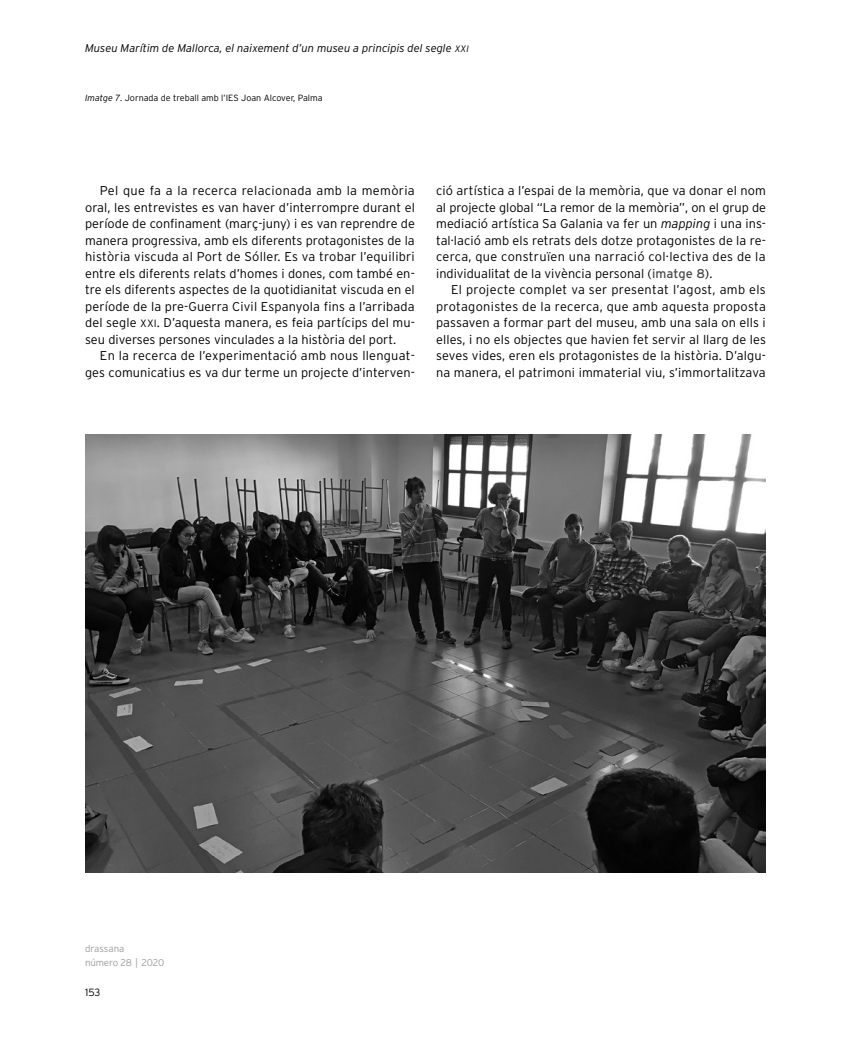
<style>
.page{position:relative;width:851px;height:1063px;background:#fff}
.page>*{position:absolute;margin:0;border:0;box-sizing:border-box;transform-origin:0 0}
._03_Texto_2{font:300 12.75px/16.5px "Interstate";letter-spacing:.005em;color:#000;text-align:justify}
.t1{font:italic 300 11.25px "Interstate";color:#000}
.t2{font:300 10.5px "Interstate";color:#000}
.t3{font:300 9.75px/13.5px "Interstate";letter-spacing:-.015em;color:#9d9d9c}
._04_Pie{font:300 9px "Interstate";color:#000}
.s1{font-family:"Interstate Light Italic SC830";font-weight:400;font-style:normal;font-size:9.3px}
.s2{font-style:italic}
.s3{font-family:"Interstate Light SC830";font-weight:400;font-size:10.65px}
.s4{font-weight:400;color:#4a4a49}
</style>
<div class="page">
<img style="left:85px;top:434px;width:680px;height:438px">
<p class="t1" style="left:85px;top:42px;width:385px">Museu Marítim de Mallorca, el naixement d’un museu a principis del segle <span class="s1">xxi</span></p>
<p class="_04_Pie" style="left:85px;top:93px;width:239px"><span class="s2">Imatge 7</span>. Jornada de treball amb l’IES Joan Alcover, Palma</p>
<p class="_03_Texto_2" style="left:85px;top:182px;width:331px;text-indent:15px">Pel que fa a la recerca relacionada amb la memòria oral, les entrevistes es van haver d’interrompre durant el període de confinament (març-juny) i es van reprendre de manera progressiva, amb els diferents protagonistes de la història viscuda al Port de Sóller. Es va trobar l’equilibri entre els diferents relats d’homes i dones, com també en&shy;tre els diferents aspectes de la quotidianitat viscuda en el període de la pre-Guerra Civil Espanyola fins a l’arribada del segle <span class="s3">xxi</span>. D’aquesta manera, es feia partícips del mu&shy;seu diverses persones vinculades a la història del port.</p>
<p class="_03_Texto_2" style="left:85px;top:347px;width:331px;text-align:right">En la recerca de l’experimentació amb nous llenguat&shy;ges comunicatius es va dur terme un projecte d’interven-</p>
<p class="_03_Texto_2" style="left:436px;top:182px;width:331px">ció artística a l’espai de la memòria, que va donar el nom al projecte global “La remor de la memòria”, on el grup de mediació artística Sa Galania va fer un <span class="s2">mapping</span> i una ins&shy;tal·lació amb els retrats dels dotze protagonistes de la re&shy;cerca, que construïen una narració col·lectiva des de la individualitat de la vivència personal (<span class="s4">imatge 8</span>).</p>
<p class="_03_Texto_2" style="left:436px;top:281px;width:331px;text-indent:15px">El projecte complet va ser presentat l’agost, amb els protagonistes de la recerca, que amb aquesta proposta passaven a formar part del museu, amb una sala on ells i elles, i no els objectes que havien fet servir al llarg de les seves vides, eren els protagonistes de la història. D’algu&shy;na manera, el patrimoni immaterial viu, s’immortalitzava</p>
<p class="t3" style="left:85px;top:942px;width:81px">drassana<br>número 28 | 2020</p>
<p class="t2" style="left:85px;top:986px;width:17px">153</p>
</div>
